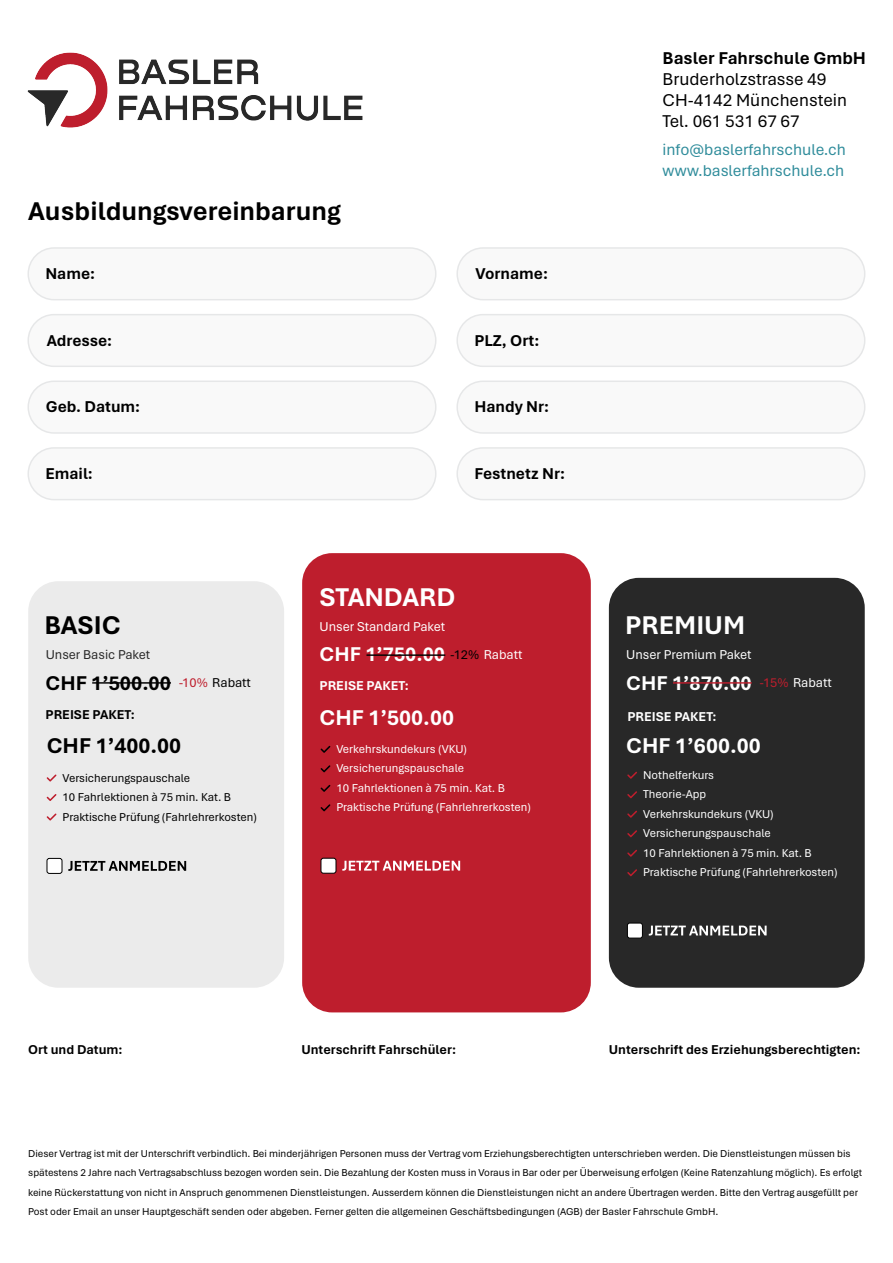
<style>
.page{position:relative;width:893px;height:1263px;background:#fff}
.page>*{position:absolute;margin:0;border:0;box-sizing:border-box;transform-origin:0 0}
.t1{font:700 27px "Aptos";color:#000}
.t2{font:700 27px "Aptos";color:#fff}
.t3{font:700 22.5px "Aptos";color:#fff}
.t4{font:700 22.5px "Aptos";color:#000}
.t5{font:700 21px "Aptos";color:#fff}
.t6{font:700 21px "Aptos";color:#000}
.t7{font:18px/21px "Aptos";color:#000}
.t8{font:700 18px "Aptos";color:#000}
.t9{font:700 16.5px "Aptos";color:#000}
.t10{font:16.5px/21px "Aptos";color:#2f8c9b}
.t11{font:700 13.5px "Aptos";color:#000}
.t12{font:13.5px "Aptos";color:#fff}
.t13{font:700 13.5px "Aptos";color:#fff}
.t14{font:13.5px "Aptos";color:#282828}
.t15{font:13.5px "Aptos";color:#000}
.t16{font:12px/19.5px "Aptos";color:#fff}
.t17{font:12px/19.5px "Aptos";color:#000}
.t18{font:10.5px/19.5px "Aptos";color:#000}
.s1{color:#000}
.s2{color:#be1e2d}
</style>
<div class="page">
<div style="left:28px;top:248px;width:408px;height:52px;background:#f9f9f9;border-radius:26px"></div>
<div style="left:28px;top:247px;width:408px;height:53px;border:1px solid #e6e7e8;border-radius:26px"></div>
<div style="left:457px;top:248px;width:408px;height:52px;background:#f9f9f9;border-radius:26px"></div>
<div style="left:456px;top:247px;width:409px;height:53px;border:1px solid #e6e7e8;border-radius:26px"></div>
<div style="left:28px;top:315px;width:408px;height:51px;background:#f9f9f9;border-radius:26px"></div>
<div style="left:28px;top:314px;width:408px;height:53px;border:1px solid #e6e7e8;border-radius:26px"></div>
<div style="left:457px;top:315px;width:408px;height:51px;background:#f9f9f9;border-radius:26px"></div>
<div style="left:456px;top:314px;width:409px;height:53px;border:1px solid #e6e7e8;border-radius:26px"></div>
<div style="left:28px;top:381px;width:408px;height:52px;background:#f9f9f9;border-radius:26px"></div>
<div style="left:28px;top:380px;width:408px;height:54px;border:1px solid #e6e7e8;border-radius:26px"></div>
<div style="left:457px;top:381px;width:408px;height:52px;background:#f9f9f9;border-radius:26px"></div>
<div style="left:456px;top:380px;width:409px;height:54px;border:1px solid #e6e7e8;border-radius:26px"></div>
<div style="left:28px;top:448px;width:408px;height:52px;background:#f9f9f9;border-radius:26px"></div>
<div style="left:28px;top:447px;width:408px;height:53px;border:1px solid #e6e7e8;border-radius:26px"></div>
<div style="left:457px;top:448px;width:408px;height:52px;background:#f9f9f9;border-radius:26px"></div>
<div style="left:456px;top:447px;width:409px;height:53px;border:1px solid #e6e7e8;border-radius:26px"></div>
<div style="left:302px;top:553px;width:289px;height:459px;background:#be1e2d;border-radius:30px"></div>
<div style="left:609px;top:578px;width:256px;height:410px;background:#282828;border-radius:30px"></div>
<div style="left:28px;top:581px;width:256px;height:407px;background:#ebebeb;border-radius:30px"></div>
<hr style="left:92px;top:682px;width:79px;height:2px;background:#000">
<hr style="left:673px;top:682px;width:79px;height:2px;background:#be1e2d">
<hr style="left:366px;top:654px;width:79px;height:2px;background:#000">
<svg style="left:47px;top:774px;width:9px;height:7px"></svg>
<svg style="left:47px;top:794px;width:9px;height:7px"></svg>
<svg style="left:47px;top:813px;width:9px;height:7px"></svg>
<svg style="left:627px;top:772px;width:10px;height:7px"></svg>
<svg style="left:627px;top:791px;width:10px;height:7px"></svg>
<svg style="left:627px;top:811px;width:10px;height:7px"></svg>
<svg style="left:627px;top:830px;width:10px;height:7px"></svg>
<svg style="left:627px;top:850px;width:10px;height:7px"></svg>
<svg style="left:627px;top:869px;width:10px;height:7px"></svg>
<svg style="left:321px;top:746px;width:9px;height:7px"></svg>
<svg style="left:321px;top:765px;width:9px;height:7px"></svg>
<svg style="left:321px;top:785px;width:9px;height:7px"></svg>
<svg style="left:321px;top:804px;width:9px;height:7px"></svg>
<svg style="left:68px;top:861px;width:118px;height:10px"></svg>
<div style="left:47px;top:858px;width:15px;height:15px;background:#fff;border-radius:2px"></div>
<div style="left:47px;top:858px;width:15px;height:16px;border:1px solid #000;border-radius:2px"></div>
<svg style="left:342px;top:861px;width:118px;height:10px"></svg>
<div style="left:321px;top:858px;width:15px;height:15px;background:#fff;border-radius:2px"></div>
<div style="left:321px;top:858px;width:15px;height:15px;border:1px solid #000;border-radius:2px"></div>
<svg style="left:649px;top:925px;width:118px;height:10px"></svg>
<div style="left:627px;top:923px;width:15px;height:15px;background:#fff;border-radius:2px"></div>
<div style="left:627px;top:923px;width:16px;height:15px;border:1px solid #000;border-radius:2px"></div>
<img style="left:27px;top:52px;width:336px;height:75px">
<h3 class="t8" style="left:663px;top:46px;width:205px">Basler Fahrschule GmbH</h3>
<h3 class="t7" style="left:663px;top:68px;width:186px">Bruderholzstrasse 49<br>CH-4142 Münchenstein<br>Tel. 061 531 67 67</h3>
<h1 class="t1" style="left:28px;top:192px;width:314px">Ausbildungsvereinbarung</h1>
<h3 class="t9" style="left:45px;top:263px;width:51px">Name:</h3>
<h3 class="t9" style="left:476px;top:263px;width:74px">Vorname:</h3>
<h3 class="t9" style="left:47px;top:329px;width:67px">Adresse:</h3>
<h3 class="t9" style="left:474px;top:329px;width:66px">PLZ, Ort:</h3>
<h3 class="t9" style="left:46px;top:396px;width:96px">Geb. Datum:</h3>
<h3 class="t9" style="left:474px;top:396px;width:76px">Handy Nr:</h3>
<h3 class="t9" style="left:45px;top:462px;width:49px">Email:</h3>
<h3 class="t9" style="left:474px;top:462px;width:92px">Festnetz Nr:</h3>
<h1 class="t2" style="left:320px;top:579px;width:137px">STANDARD</h1>
<h1 class="t1" style="left:45px;top:607px;width:78px">BASIC</h1>
<p class="t14" style="left:46px;top:646px;width:106px">Unser Basic Paket</p>
<p class="t12" style="left:320px;top:618px;width:127px">Unser Standard Paket</p>
<h3 class="t5" style="left:320px;top:640px;width:127px">CHF 1’750.00</h3>
<p class="t12" style="left:450px;top:645px;width:74px"><span class="s1">-12%</span> Rabatt</p>
<h3 class="t10" style="left:663px;top:139px;width:185px">info@baslerfahrschule.ch www.baslerfahrschule.ch</h3>
<h1 class="t2" style="left:625px;top:607px;width:121px">PREMIUM</h1>
<p class="t12" style="left:626px;top:646px;width:127px">Unser Premium Paket</p>
<h3 class="t6" style="left:46px;top:669px;width:127px">CHF 1’500.00</h3>
<h3 class="t5" style="left:626px;top:668px;width:127px">CHF 1’870.00</h3>
<p class="t15" style="left:179px;top:674px;width:74px"><span class="s2">-10%</span> Rabatt</p>
<p class="t13" style="left:320px;top:677px;width:91px">PREISE PAKET:</p>
<p class="t11" style="left:46px;top:705px;width:91px">PREISE PAKET:</p>
<h2 class="t3" style="left:320px;top:702px;width:136px">CHF 1’500.00</h2>
<p class="t13" style="left:627px;top:707px;width:91px">PREISE PAKET:</p>
<p class="t12" style="left:759px;top:673px;width:74px"><span class="s2">-15%</span> Rabatt</p>
<h2 class="t4" style="left:47px;top:731px;width:136px">CHF 1’400.00</h2>
<p class="t17" style="left:63px;top:767px;width:196px">Versicherungspauschale<br>10 Fahrlektionen à 75 min. Kat. B<br>Praktische Prüfung (Fahrlehrerkosten)</p>
<p class="t16" style="left:336px;top:739px;width:196px">Verkehrskundekurs (VKU)<br>Versicherungspauschale<br>10 Fahrlektionen à 75 min. Kat. B<br>Praktische Prüfung (Fahrlehrerkosten)</p>
<h2 class="t3" style="left:626px;top:731px;width:136px">CHF 1’600.00</h2>
<p class="t16" style="left:643px;top:764px;width:196px">Nothelferkurs<br>Theorie-App<br>Verkehrskundekurs (VKU)<br>Versicherungspauschale<br>10 Fahrlektionen à 75 min. Kat. B<br>Praktische Prüfung (Fahrlehrerkosten)</p>
<p class="t11" style="left:28px;top:1041px;width:96px">Ort und Datum:</p>
<p class="t11" style="left:301px;top:1041px;width:156px">Unterschrift Fahrschüler:</p>
<p class="t11" style="left:609px;top:1041px;width:253px">Unterschrift des Erziehungsberechtigten:</p>
<p class="t18" style="left:28px;top:1143px;width:835px">Dieser Vertrag ist mit der Unterschrift verbindlich. Bei minderjährigen Personen muss der Vertrag vom Erziehungsberechtigten unterschrieben werden. Die Dienstleistungen müssen bis spätestens 2 Jahre nach Vertragsabschluss bezogen worden sein. Die Bezahlung der Kosten muss in Voraus in Bar oder per Überweisung erfolgen (Keine Ratenzahlung möglich). Es erfolgt keine Rückerstattung von nicht in Anspruch genommenen Dienstleistungen. Ausserdem können die Dienstleistungen nicht an andere Übertragen werden. Bitte den Vertrag ausgefüllt per Post oder Email an unser Hauptgeschäft senden oder abgeben. Ferner gelten die allgemeinen Geschäftsbedingungen (AGB) der Basler Fahrschule GmbH.</p>
</div>
